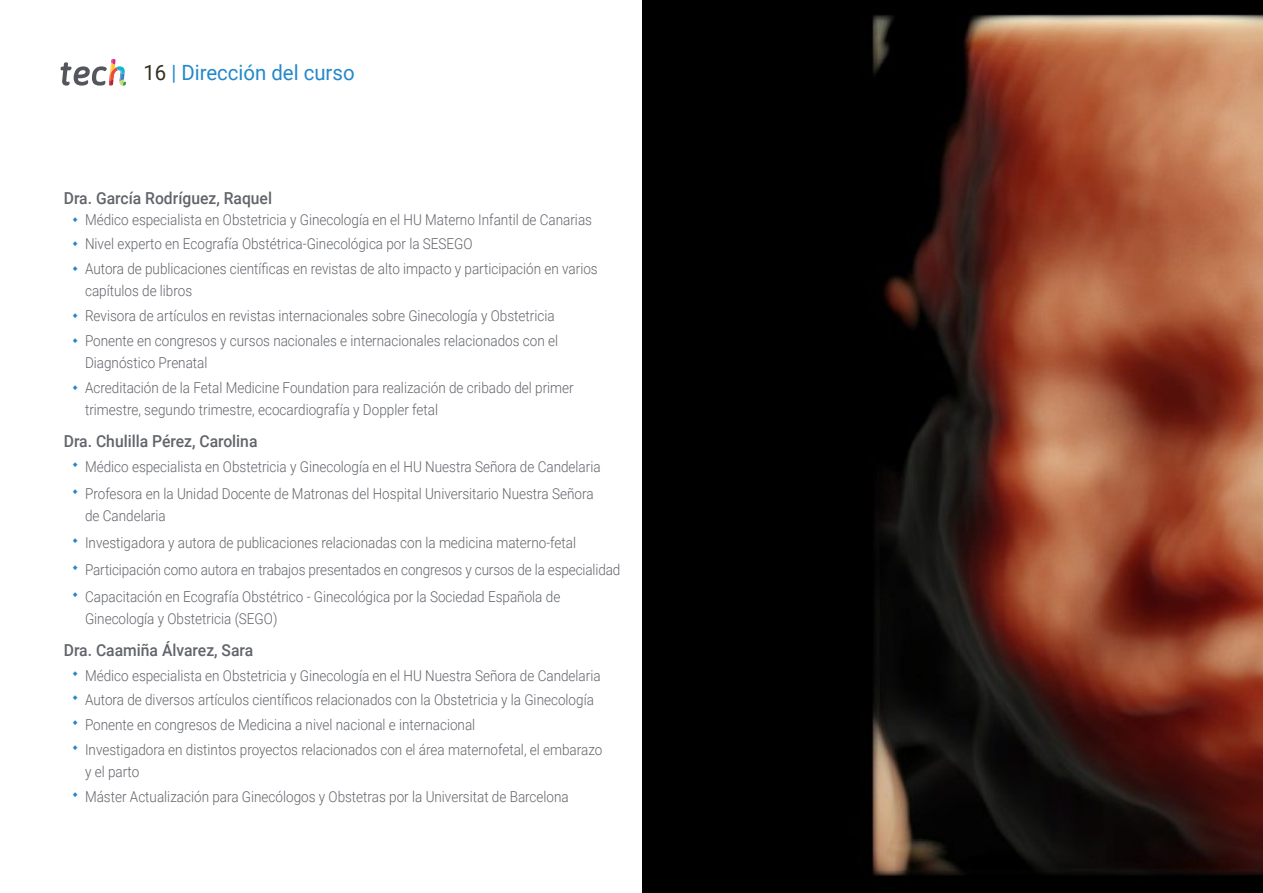
<style>
.page{position:relative;width:1263px;height:893px;background:#fff}
.page>*{position:absolute;margin:0;border:0;box-sizing:border-box;transform-origin:0 0}
.t1{font:21px "Roboto";color:#2488c9}
.t2{font:500 16.5px "Roboto";color:#61646a;scale:.95 1}
.t3{font:300 15px/24.6px "Roboto";color:#61646a;scale:.9 1}
.s1{color:#312e20}
</style>
<div class="page">
<svg style="left:61px;top:59px;width:65px;height:27px"></svg>
<img style="left:642px;top:0;width:621px;height:893px">
<h1 class="t1" style="left:144px;top:57px;width:213px"><span class="s1">16</span> | Dirección del curso</h1>
<p class="t2" style="left:64px;top:186px;width:221px">Dra. García Rodríguez, Raquel</p>
<p class="t3" style="left:85px;top:206px;width:571px">Médico especialista en Obstetricia y Ginecología en el HU Materno Infantil de Canarias<br>Nivel experto en Ecografía Obstétrica-Ginecológica por la SESEGO<br>Autora de publicaciones científicas en revistas de alto impacto y participación en varios</p>
<p class="t3" style="left:85px;top:278px;width:527px">capítulos de libros<br>Revisora de artículos en revistas internacionales sobre Ginecología y Obstetricia<br>Ponente en congresos y cursos nacionales e internacionales relacionados con el</p>
<p class="t3" style="left:85px;top:350px;width:544px">Diagnóstico Prenatal<br>Acreditación de la Fetal Medicine Foundation para realización de cribado del primer</p>
<p class="t3" style="left:85px;top:397px;width:394px">trimestre, segundo trimestre, ecocardiografía y Doppler fetal</p>
<p class="t2" style="left:64px;top:430px;width:205px">Dra. Chulilla Pérez, Carolina</p>
<p class="t3" style="left:85px;top:453px;width:574px;line-height:26.7px">Médico especialista en Obstetricia y Ginecología en el HU Nuestra Señora de Candelaria<br>Profesora en la Unidad Docente de Matronas del Hospital Universitario Nuestra Señora</p>
<p class="t3" style="left:85px;top:502px;width:596px;line-height:26.7px">de Candelaria<br>Investigadora y autora de publicaciones relacionadas con la medicina materno-fetal Participación como autora en trabajos presentados en congresos y cursos de la especialidad Capacitación en Ecografía Obstétrico - Ginecológica por la Sociedad Española de</p>
<p class="t3" style="left:85px;top:606px;width:215px">Ginecología y Obstetricia (SEGO)</p>
<p class="t2" style="left:64px;top:639px;width:201px">Dra. Caamiña Álvarez, Sara</p>
<p class="t3" style="left:85px;top:662px;width:576px">Médico especialista en Obstetricia y Ginecología en el HU Nuestra Señora de Candelaria Autora de diversos artículos científicos relacionados con la Obstetricia y la Ginecología Ponente en congresos de Medicina a nivel nacional e internacional<br>Investigadora en distintos proyectos relacionados con el área maternofetal, el embarazo</p>
<p class="t3" style="left:85px;top:759px;width:539px">y el parto<br>Máster Actualización para Ginecólogos y Obstetras por la Universitat de Barcelona</p>
</div>
